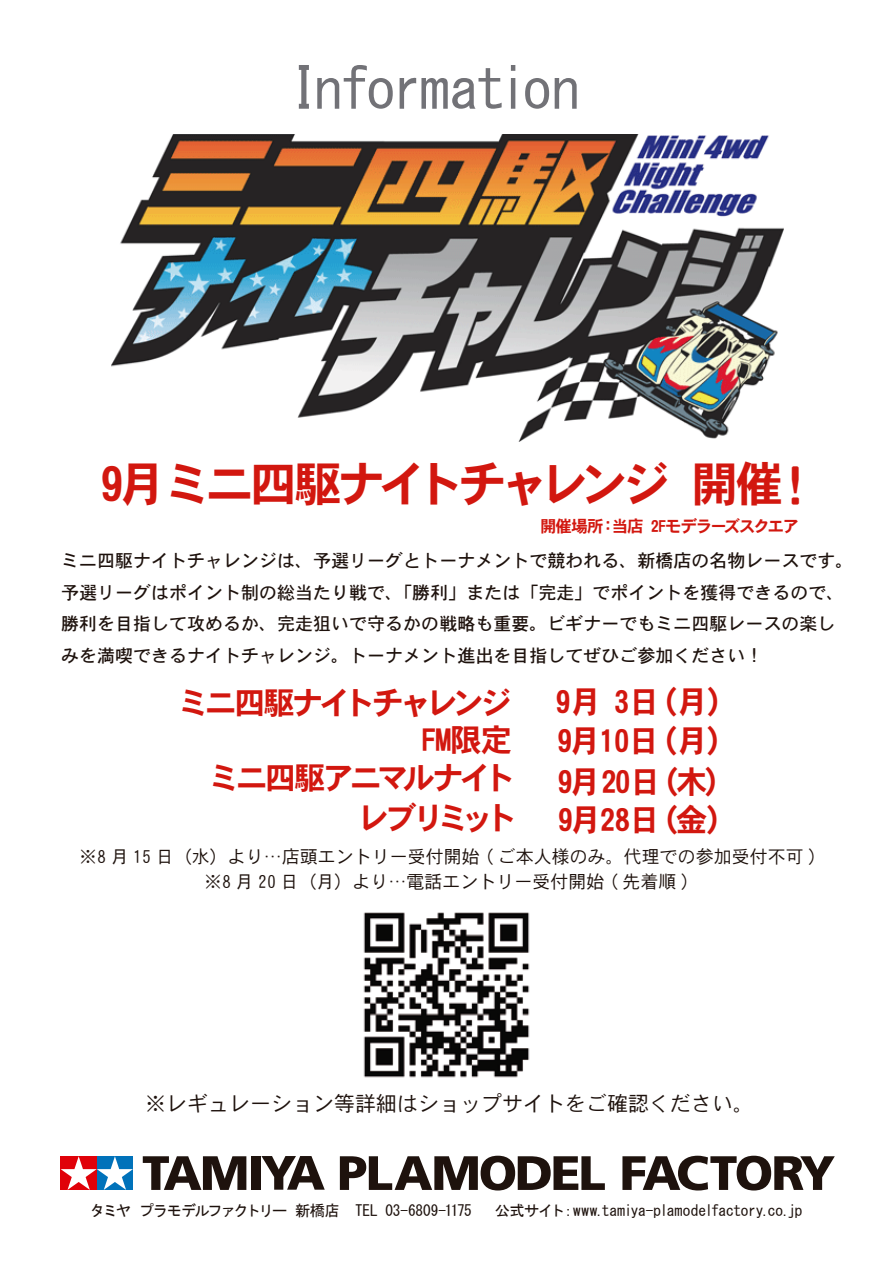
<style>
.page{position:relative;width:893px;height:1263px;background:#fff}
.page>*{position:absolute;margin:0;border:0;box-sizing:border-box;transform-origin:0 0}
.t1{font:57.45px "ATC 4830 b 430 b 730 c 330 af 57332 d 343530 e 930 a 430 c 8";letter-spacing:-.03em;color:#727277}
.t2{font:48px "DFHS Gothic W7 WIN RKSJ H";letter-spacing:-.11em;color:#d2170f}
.t3{font:31.5px "DFHS Gothic W7 WIN RKSJ H";letter-spacing:-.095em;color:#d2170f}
.t4{font:31.5px "DFHS Gothic W7 WIN RKSJ H";letter-spacing:-.12em;color:#d2170f}
.t5{font:21px "DFHS Gothic W3 WIN RKSJ H";color:#1e120d}
.t6{font:18px/31.5px "DFHS Gothic W5 WIN RKSJ H";color:#1e120d}
.t7{font:18px "DFHS Gothic W3 WIN RKSJ H";color:#1e120d}
.t8{font:16.5px "DFHS Gothic W7 WIN RKSJ H";letter-spacing:-.075em;color:#d2170f}
.t9{font:15.3px "ATC 4830 b 430 b 730 c 330 af 57352 d 353530 ed 30 fc 30 de 30 f 3";letter-spacing:-.02em;color:#1e120d}
.t10{font:15.3px "ATC 4830 b 430 b 730 c 330 af 57352 d 353530 ed 30 fc 30 de 30 f 3";letter-spacing:-.08em;color:#1e120d}
</style>
<div class="page">
<div style="left:60px;top:1156px;width:37px;height:34px;background:#e00109"></div>
<svg style="left:61px;top:1156px;width:72px;height:34px"></svg>
<svg style="left:143px;top:1156px;width:103px;height:34px"></svg>
<div style="left:251px;top:1156px;width:9px;height:34px;background:#1e120d"></div>
<svg style="left:261px;top:1156px;width:64px;height:34px"></svg>
<svg style="left:340px;top:1156px;width:265px;height:34px"></svg>
<svg style="left:622px;top:1156px;width:213px;height:34px"></svg>
<img style="left:111px;top:134px;width:672px;height:308px">
<img style="left:363px;top:912px;width:167px;height:166px">
<h1 class="t1" style="left:290px;top:60px;width:292px">Information</h1>
<h2 class="t2" style="left:100px;top:460px;width:721px">9月ミニ四駆ナイトチャレンジ 開催！</h2>
<p class="t8" style="left:540px;top:518px;width:261px">開催場所：当店 2Fモデラーズスクエア</p>
<p class="t6" style="left:61px;top:545px;width:793px">ミニ四駆ナイトチャレンジは、予選リーグとトーナメントで競われる、新橋店の名物レースです。予選リーグはポイント制の総当たり戦で、「勝利」または「完走」でポイントを獲得できるので、勝利を目指して攻めるか、完走狙いで守るかの戦略も重要。ビギナーでもミニ四駆レースの楽しみを満喫できるナイトチャレンジ。トーナメント進出を目指してぜひご参加ください !</p>
<h3 class="t3" style="left:178px;top:687px;width:336px">ミニ四駆ナイトチャレンジ</h3>
<h3 class="t3" style="left:421px;top:724px;width:93px">FM限定</h3>
<h3 class="t3" style="left:555px;top:686px;width:184px">9月 3日（月）</h3>
<h3 class="t3" style="left:557px;top:725px;width:183px">9月10日（月）</h3>
<h3 class="t4" style="left:209px;top:762px;width:308px">ミニ四駆アニマルナイト</h3>
<h3 class="t3" style="left:557px;top:765px;width:180px">9月20日（木）</h3>
<h3 class="t3" style="left:358px;top:802px;width:161px">レブリミット</h3>
<h3 class="t3" style="left:558px;top:804px;width:181px">9月28日（金）</h3>
<p class="t7" style="left:79px;top:848px;width:739px">※8 月 15 日（水）より…店頭エントリー受付開始 ( ご本人様のみ。代理での参加受付不可 )</p>
<p class="t7" style="left:204px;top:873px;width:487px">※8 月 20 日（月）より…電話エントリー受付開始 ( 先着順 )</p>
<p class="t5" style="left:145px;top:1093px;width:611px">※レギュレーション等詳細はショップサイトをご確認ください。</p>
<p class="t10" style="left:90px;top:1203px;width:383px">タミヤ プラモデルファクトリー 新橋店　TEL 03-6809-1175</p>
<p class="t9" style="left:495px;top:1203px;width:309px">公式サイト：www.tamiya-plamodelfactory.co.jp</p>
</div>
